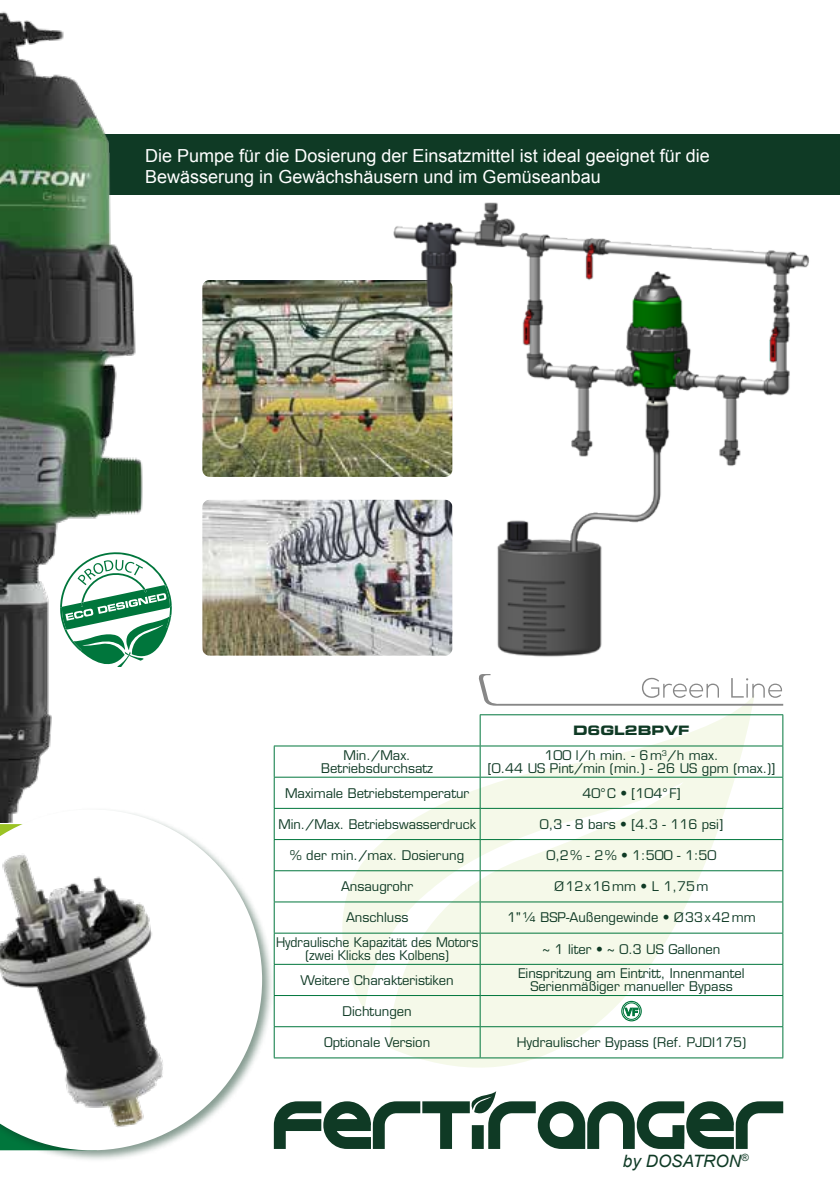
<style>
.page{position:relative;width:840px;height:1191px;background:#fff}
.page>*{position:absolute;margin:0;border:0;box-sizing:border-box;transform-origin:0 0}
.t1{font:18px/21.6px "Arial";color:#fff}
.t2{font:italic 17px "Arial";color:#0f3a25}
.t3{font:13px/13px "Eurostile LT Std";color:#0f3a25;text-align:center}
.t4{font:13px/13px "Eurostile LT Std";color:#0f3a25;text-align:center;scale:.94 1}
.t5{font:13px "Eurostile LT Std";letter-spacing:.125em;color:#0f3a25}
.t6{font:13px "Eurostile LT Std Bold Ex 2";color:#0f3a25}
</style>
<div class="page">
<svg style="left:340px;top:705px;width:414px;height:363px;fill:#f5f9e9"></svg>
<div style="left:0;top:134px;width:839px;height:60px;background:#0f3a25"></div>
<img style="left:203px;top:500px;width:185px;height:155px">
<div style="left:197px;top:494px;width:260px;height:167px;border:5px solid #fff;border-radius:10px"></div>
<img style="left:203px;top:281px;width:185px;height:195px">
<div style="left:197px;top:275px;width:260px;height:207px;border:5px solid #fff;border-radius:10px"></div>
<img style="left:388px;top:194px;width:423px;height:467px">
<svg style="left:274px;top:1091px;width:508px;height:58px"></svg>
<svg style="left:478px;top:674px;width:304px;height:31px"></svg>
<hr style="left:479px;top:715px;width:1px;height:30px;background:#00763c">
<hr style="left:479px;top:714px;width:303px;height:1px;background:#00763c">
<hr style="left:782px;top:715px;width:1px;height:30px;background:#00763c">
<hr style="left:274px;top:746px;width:1px;height:31px;background:#00763c">
<hr style="left:274px;top:745px;width:206px;height:1px;background:#00763c">
<hr style="left:479px;top:746px;width:1px;height:31px;background:#00763c">
<hr style="left:480px;top:745px;width:302px;height:1px;background:#00763c">
<hr style="left:782px;top:746px;width:1px;height:31px;background:#00763c">
<hr style="left:274px;top:777px;width:1px;height:31px;background:#00763c">
<hr style="left:274px;top:777px;width:206px;height:1px;background:#00763c">
<hr style="left:479px;top:777px;width:1px;height:31px;background:#00763c">
<hr style="left:480px;top:777px;width:302px;height:1px;background:#00763c">
<hr style="left:782px;top:777px;width:1px;height:31px;background:#00763c">
<hr style="left:274px;top:808px;width:1px;height:31px;background:#00763c">
<hr style="left:274px;top:808px;width:206px;height:1px;background:#00763c">
<hr style="left:479px;top:808px;width:1px;height:31px;background:#00763c">
<hr style="left:480px;top:808px;width:302px;height:1px;background:#00763c">
<hr style="left:782px;top:808px;width:1px;height:31px;background:#00763c">
<hr style="left:274px;top:840px;width:1px;height:30px;background:#00763c">
<hr style="left:274px;top:839px;width:206px;height:1px;background:#00763c">
<hr style="left:479px;top:840px;width:1px;height:30px;background:#00763c">
<hr style="left:480px;top:839px;width:302px;height:1px;background:#00763c">
<hr style="left:782px;top:840px;width:1px;height:30px;background:#00763c">
<hr style="left:274px;top:871px;width:1px;height:30px;background:#00763c">
<hr style="left:274px;top:870px;width:206px;height:1px;background:#00763c">
<hr style="left:479px;top:871px;width:1px;height:30px;background:#00763c">
<hr style="left:480px;top:870px;width:302px;height:1px;background:#00763c">
<hr style="left:782px;top:871px;width:1px;height:30px;background:#00763c">
<hr style="left:274px;top:902px;width:1px;height:30px;background:#00763c">
<hr style="left:274px;top:901px;width:206px;height:1px;background:#00763c">
<hr style="left:479px;top:902px;width:1px;height:30px;background:#00763c">
<hr style="left:480px;top:901px;width:302px;height:1px;background:#00763c">
<hr style="left:782px;top:902px;width:1px;height:30px;background:#00763c">
<hr style="left:274px;top:933px;width:1px;height:31px;background:#00763c">
<hr style="left:274px;top:932px;width:206px;height:1px;background:#00763c">
<hr style="left:479px;top:933px;width:1px;height:31px;background:#00763c">
<hr style="left:480px;top:932px;width:302px;height:1px;background:#00763c">
<hr style="left:782px;top:933px;width:1px;height:31px;background:#00763c">
<hr style="left:274px;top:964px;width:1px;height:31px;background:#00763c">
<hr style="left:274px;top:964px;width:206px;height:1px;background:#00763c">
<hr style="left:479px;top:964px;width:1px;height:31px;background:#00763c">
<hr style="left:480px;top:964px;width:302px;height:1px;background:#00763c">
<hr style="left:782px;top:964px;width:1px;height:31px;background:#00763c">
<hr style="left:274px;top:996px;width:1px;height:30px;background:#00763c">
<hr style="left:274px;top:995px;width:206px;height:1px;background:#00763c">
<hr style="left:479px;top:996px;width:1px;height:30px;background:#00763c">
<hr style="left:480px;top:995px;width:302px;height:1px;background:#00763c">
<hr style="left:782px;top:996px;width:1px;height:30px;background:#00763c">
<hr style="left:274px;top:1027px;width:1px;height:30px;background:#00763c">
<hr style="left:274px;top:1026px;width:206px;height:1px;background:#00763c">
<hr style="left:274px;top:1057px;width:206px;height:1px;background:#00763c">
<hr style="left:479px;top:1027px;width:1px;height:30px;background:#00763c">
<hr style="left:480px;top:1026px;width:302px;height:1px;background:#00763c">
<hr style="left:782px;top:1027px;width:1px;height:30px;background:#00763c">
<hr style="left:480px;top:1057px;width:302px;height:1px;background:#00763c">
<svg style="left:624px;top:1008px;width:13px;height:7px"></svg>
<div style="left:621px;top:1000px;width:20px;height:21px;border:1px solid #00763c;border-radius:50%"></div>
<div style="left:622px;top:1002px;width:17px;height:17px;border:1px solid #00763c;border-radius:50%"></div>
<div style="left:0;top:806px;width:274px;height:356px;background:#0f3a25;opacity:.5"></div>
<svg style="left:0;top:809px;width:262px;height:341px"></svg>
<img style="left:0;top:835px;width:196px;height:296px">
<img style="left:0;top:11px;width:172px;height:811px">
<h1 class="t1" style="left:145px;top:145px;width:566px">Die Pumpe für die Dosierung der Einsatzmittel ist ideal geeignet für die<br>Bewässerung in Gewächshäusern und im Gemüseanbau</h1>
<p class="t6" style="left:573px;top:721px;width:118px">D6GL2BPVF</p>
<p class="t3" style="left:321px;top:749px;width:113px">Min./Max.<br>Betriebsdurchsatz</p>
<p class="t3" style="left:487px;top:749px;width:289px">100 l/h min. - 6m<sup>3</sup>/h max.<br>[0.44 US Pint/min (min.) - 26 US gpm (max.)]</p>
<p class="t3" style="left:285px;top:786px;width:185px">Maximale Betriebstemperatur</p>
<p class="t3" style="left:582px;top:786px;width:100px">40°C • [104°F]</p>
<p class="t3" style="left:278px;top:817px;width:199px">Min./Max. Betriebswasserdruck</p>
<p class="t3" style="left:539px;top:817px;width:185px">0,3 - 8 bars • [4.3 - 116 psi]</p>
<p class="t3" style="left:290px;top:849px;width:175px">% der min./max. Dosierung</p>
<p class="t3" style="left:546px;top:849px;width:171px">0,2% - 2% • 1:500 - 1:50</p>
<p class="t3" style="left:341px;top:880px;width:74px">Ansaugrohr</p>
<p class="t5" style="left:554px;top:878px;width:156px">Ø12x16mm • L 1,75m</p>
<p class="t3" style="left:346px;top:911px;width:64px">Anschluss</p>
<p class="t3" style="left:507px;top:911px;width:250px">1"¼ BSP-Außengewinde • Ø33x42mm</p>
<p class="t4" style="left:276px;top:936px;width:216px">Hydraulische Kapazität des Motors (zwei Klicks des Kolbens)</p>
<p class="t3" style="left:542px;top:942px;width:179px">~ 1 liter • ~ 0.3 US Gallonen</p>
<p class="t3" style="left:300px;top:973px;width:155px">Weitere Charakteristiken</p>
<p class="t3" style="left:518px;top:967px;width:228px">Einspritzung am Eintritt, Innenmantel<br>Serienmäßiger manueller Bypass</p>
<p class="t3" style="left:342px;top:1004px;width:71px">Dichtungen</p>
<p class="t3" style="left:324px;top:1036px;width:108px">Optionale Version</p>
<p class="t3" style="left:516px;top:1036px;width:231px">Hydraulischer Bypass (Ref. PJDI175)</p>
<h2 class="t2" style="left:622px;top:1149px;width:127px">by DOSATRON<sup>®</sup></h2>
</div>
